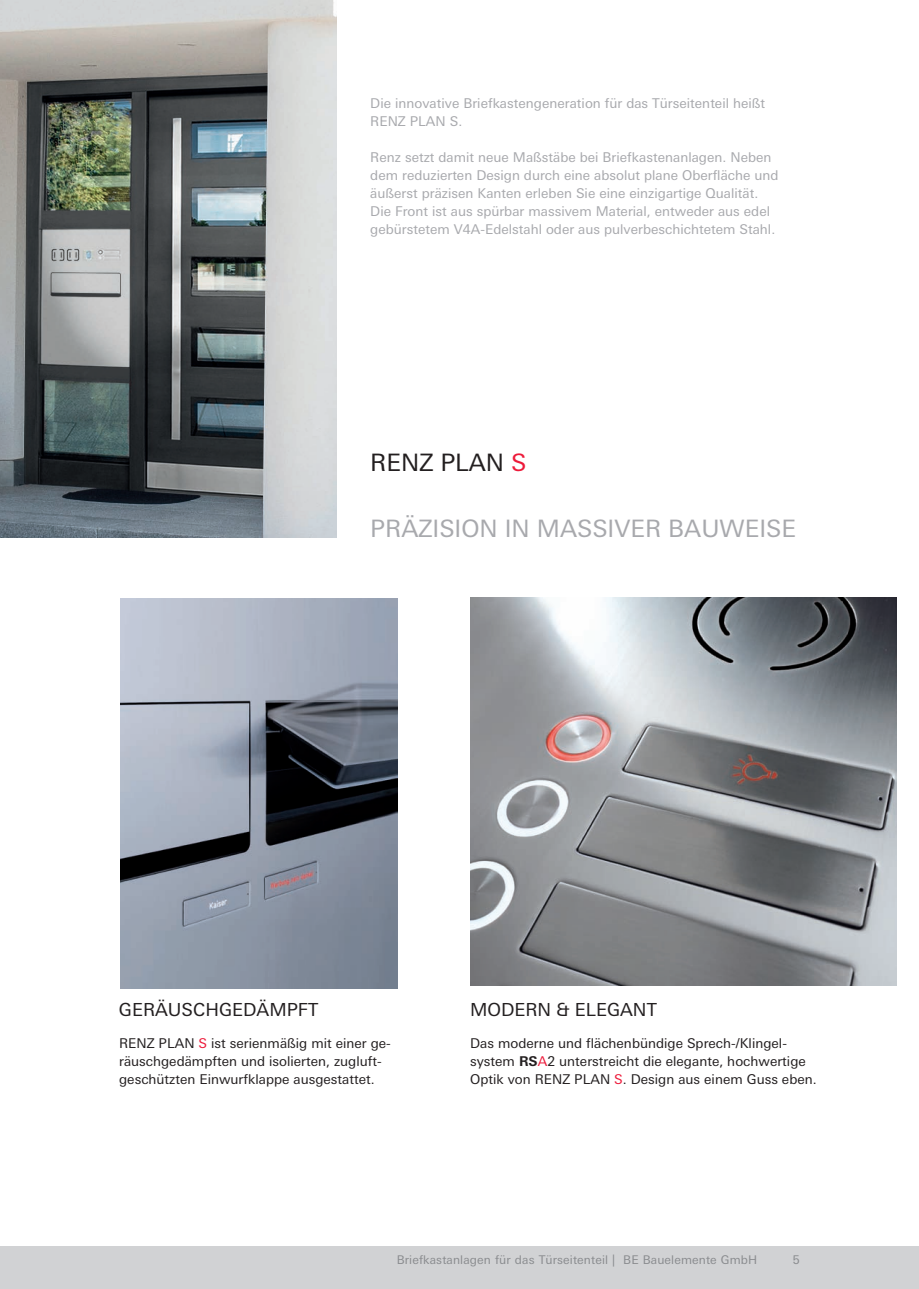
<style>
.page{position:relative;width:919px;height:1289px;background:#fff}
.page>*{position:absolute;margin:0;border:0;box-sizing:border-box;transform-origin:0 0}
.NAVIGATION_HEADLINE{font:24px "LT Univers Basic";color:#a8a9ad}
.NAVIGATION_HEADLINE-2{font:24px "LT Univers Basic";color:#231f20}
.NAVIGATION_HEADLINE-3{font:18px "LT Univers Basic";color:#231f20}
.t1{font:13.5px "LT Univers Basic";color:#a8a9ad}
.Copy{font:13.5px/18px "LT Univers Basic";color:#231f20}
.t2{font:12px "LT Univers Basic";letter-spacing:.01em;color:#8a8c8f}
.s1{color:#ed1a3a}
.s2{font-weight:700}
</style>
<div class="page">
<div style="left:0;top:1246px;width:918px;height:42px;background:#d1d2d4"></div>
<img style="left:121px;top:598px;width:276px;height:390px">
<img style="left:470px;top:598px;width:426px;height:387px">
<img style="left:0;top:0;width:337px;height:537px">
<p class="t1" style="left:370px;top:95px;width:396px">Die innovative Briefkastengeneration für das Türseitenteil heißt</p>
<p class="t1" style="left:370px;top:113px;width:93px">RENZ PLAN S.</p>
<p class="t1" style="left:370px;top:149px;width:403px">Renz setzt damit neue Maßstäbe bei Briefkastenanlagen. Neben</p>
<p class="t1" style="left:370px;top:167px;width:410px">dem reduzierten Design durch eine absolut plane Oberfläche und</p>
<p class="t1" style="left:370px;top:185px;width:389px">äußerst präzisen Kanten erleben Sie eine einzigartige Qualität.</p>
<p class="t1" style="left:370px;top:203px;width:401px">Die Front ist aus spürbar massivem Material, entweder aus edel</p>
<p class="t1" style="left:370px;top:221px;width:406px">gebürstetem V4A-Edelstahl oder aus pulverbeschichtetem Stahl.</p>
<p class="NAVIGATION_HEADLINE-2" style="left:370px;top:449px;width:158px">RENZ PLAN <span class="s1">S</span></p>
<p class="NAVIGATION_HEADLINE" style="left:370px;top:515px;width:427px">PRÄZISION IN MASSIVER BAUWEISE</p>
<p class="NAVIGATION_HEADLINE-3" style="left:119px;top:999px;width:201px">GERÄUSCHGEDÄMPFT</p>
<p class="NAVIGATION_HEADLINE-3" style="left:470px;top:999px;width:188px">MODERN &amp; ELEGANT</p>
<p class="Copy" style="left:119px;top:1034px;width:273px">RENZ PLAN <span class="s1">S</span> ist serienmäßig mit einer ge&shy;räuschgedämpften und isolierten, zugluft&shy;geschützten Einwurfklappe ausgestattet.</p>
<p class="Copy" style="left:470px;top:1034px;width:318px">Das moderne und flächenbündige Sprech-/Klingel-</p>
<p class="Copy" style="left:470px;top:1052px;width:337px">system <span class="s2">RS</span><span class="s1">A</span>2 unterstreicht die elegante, hochwertige</p>
<p class="Copy" style="left:470px;top:1070px;width:348px">Optik von RENZ PLAN <span class="s1">S</span>. Design aus einem Guss eben.</p>
<p class="t2" style="left:396px;top:1253px;width:362px">Briefkastanlagen für das Türseitenteil | BE Bauelemente GmbH</p>
<p class="t2" style="left:792px;top:1253px;width:8px">5</p>
</div>
